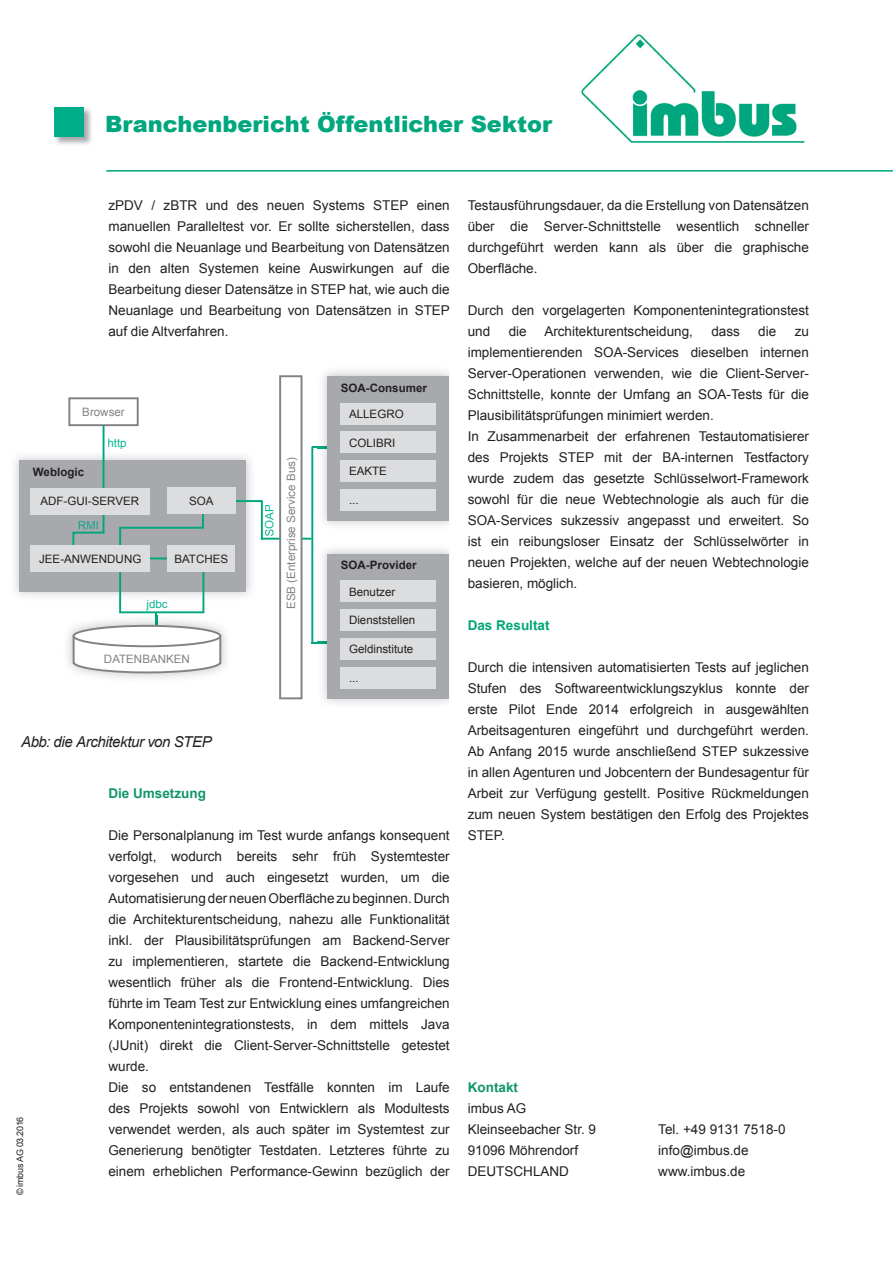
<style>
.page{position:relative;width:893px;height:1263px;background:#fff}
.page>*{position:absolute;margin:0;border:0;box-sizing:border-box;transform-origin:0 0}
.t1{font:900 22.5px "Arial";color:#00a77e}
.t2{font:italic 15px "Arial";letter-spacing:-.025em;color:#231f20}
.t3{font:13.5px/21px "Arial";color:#231f20}
.t4{font:700 13.5px "Arial";color:#11956d}
.t5{font:700 13.5px "Arial";color:#00a677}
.t6{font:11.55px "Arial";color:#231f20}
.t7{font:11.55px "Arial";color:#808285}
.t8{font:700 11.55px "Arial";color:#231f20}
.t9{font:11.55px "Arial";color:#0bb494}
.t10{font:11.55px "Arial";color:#0ba88a}
.t11{font:9px "Arial";letter-spacing:-.03em;color:#231f20}
</style>
<div class="page">
<img style="left:55px;top:108px;width:37px;height:37px">
<div style="left:54px;top:107px;width:30px;height:30px;background:#00ad89"></div>
<img style="left:581px;top:34px;width:224px;height:109px">
<div style="left:19px;top:460px;width:227px;height:131px;background:#a8a9ad"></div>
<hr style="left:261px;top:501px;width:2px;height:39px;background:#00a77e">
<hr style="left:261px;top:538px;width:50px;height:2px;background:#00a77e">
<hr style="left:311px;top:642px;width:29px;height:2px;background:#00a77e">
<hr style="left:312px;top:446px;width:29px;height:2px;background:#00a77e">
<img style="left:317px;top:371px;width:132px;height:154px">
<img style="left:317px;top:446px;width:10px;height:2px">
<div style="left:327px;top:376px;width:122px;height:145px;background:#a8a9ad"></div>
<div style="left:341px;top:403px;width:95px;height:21px;background:#dcdddf"></div>
<div style="left:341px;top:432px;width:95px;height:21px;background:#dcdddf"></div>
<div style="left:341px;top:460px;width:95px;height:22px;background:#dcdddf"></div>
<div style="left:341px;top:489px;width:95px;height:21px;background:#dcdddf"></div>
<img style="left:317px;top:549px;width:132px;height:154px">
<img style="left:317px;top:642px;width:10px;height:2px">
<div style="left:327px;top:554px;width:122px;height:144px;background:#a8a9ad"></div>
<div style="left:341px;top:581px;width:95px;height:21px;background:#dcdddf"></div>
<div style="left:341px;top:609px;width:95px;height:22px;background:#dcdddf"></div>
<div style="left:341px;top:638px;width:95px;height:21px;background:#dcdddf"></div>
<div style="left:341px;top:667px;width:95px;height:21px;background:#dcdddf"></div>
<div style="left:280px;top:376px;width:22px;height:322px;background:#fff"></div>
<div style="left:279px;top:375px;width:23px;height:324px;border:2px solid #808285"></div>
<div style="left:68px;top:397px;width:71px;height:29px;border:2px solid #808285"></div>
<hr style="left:311px;top:446px;width:2px;height:198px;background:#00a77e">
<hr style="left:235px;top:500px;width:28px;height:2px;background:#00a77e">
<svg style="left:265px;top:529px;width:9px;height:7px"></svg>
<div style="left:167px;top:545px;width:68px;height:27px;background:#dcdddf"></div>
<div style="left:30px;top:488px;width:120px;height:27px;background:#dcdddf"></div>
<div style="left:30px;top:545px;width:120px;height:27px;background:#dcdddf"></div>
<svg style="left:71px;top:423px;width:151px;height:251px"></svg>
<div style="left:167px;top:487px;width:68px;height:27px;background:#dcdddf"></div>
<hr style="left:106px;top:170px;width:787px;height:2px;background:#00a77e">
<h1 class="t1" style="left:105px;top:108px;width:448px">Branchenbericht Öffentlicher Sektor</h1>
<p class="t3" style="left:108px;top:195px;width:343px;text-align:justify">zPDV / zBTR und des neuen Systems STEP einen manuellen Paralleltest vor. Er sollte sicherstellen, dass sowohl die Neuanlage und Bearbeitung von Datensätzen in den alten Systemen keine Auswirkungen auf die Bearbeitung dieser Datensätze in STEP hat, wie auch die Neuanlage und Bearbeitung von Datensätzen in STEP auf die Altverfahren.</p>
<p class="t7" style="left:82px;top:404px;width:44px">browser</p>
<p class="t8" style="left:33px;top:464px;width:53px">Weblogic</p>
<p class="t9" style="left:107px;top:435px;width:21px">http</p>
<p class="t6" style="left:40px;top:494px;width:100px">ADF-gUi-Server</p>
<p class="t10" style="left:86px;top:518px;width:14px">Mi</p>
<p class="t6" style="left:39px;top:551px;width:104px">Jee-AnwenDUng</p>
<p class="t6" style="left:189px;top:493px;width:26px">SoA</p>
<p class="t6" style="left:174px;top:551px;width:55px">bAtCheS</p>
<p class="t9" style="left:146px;top:596px;width:23px">jdbc</p>
<p class="t7" style="left:104px;top:652px;width:87px">DAtenbAnken</p>
<p class="t2" style="left:21px;top:732px;width:192px">Abb: die Architektur von STEP</p>
<p class="t9" style="left:262px;top:529px;width:26px;rotate:-90deg">oAP</p>
<p class="t7" style="left:283px;top:609px;width:153px;rotate:-90deg">eSb (enterprise Service bus)</p>
<p class="t8" style="left:341px;top:380px;width:88px">Soa-Consumer</p>
<p class="t6" style="left:349px;top:406px;width:56px">Allegro</p>
<p class="t6" style="left:349px;top:435px;width:48px">Colibri</p>
<p class="t6" style="left:349px;top:464px;width:39px">eAkte</p>
<p class="t6" style="left:349px;top:492px;width:11px">...</p>
<p class="t8" style="left:341px;top:557px;width:77px">Soa-Provider</p>
<p class="t6" style="left:349px;top:584px;width:48px">benutzer</p>
<p class="t6" style="left:349px;top:613px;width:68px">Dienststellen</p>
<p class="t6" style="left:349px;top:641px;width:66px">geldinstitute</p>
<p class="t6" style="left:349px;top:670px;width:11px">...</p>
<p class="t11" style="left:14px;top:1195px;width:80px;rotate:-90deg">© imbus AG 03.2016</p>
<p class="t4" style="left:108px;top:784px;width:99px">Die Umsetzung</p>
<p class="t3" style="left:108px;top:825px;width:343px">Die Personalplanung im Test wurde anfangs konsequent verfolgt, wodurch bereits sehr früh Systemtester vorgesehen und auch eingesetzt wurden, um die Automatisierung der neuen Oberfläche zu beginnen. Durch die Architekturentscheidung, nahezu alle Funktionalität inkl. der Plausibilitätsprüfungen am Backend-Server zu implementieren, startete die Backend-Entwicklung wesentlich früher als die Frontend-Entwicklung. Dies führte im Team Test zur Entwicklung eines umfangreichen Komponentenintegrationstests, in dem mittels Java (JUnit) direkt die Client-Server-Schnittstelle getestet wurde.<br>Die so entstandenen Testfälle konnten im Laufe des Projekts sowohl von Entwicklern als Modultests verwendet werden, als auch später im Systemtest zur Generierung benötigter Testdaten. Letzteres führte zu einem erheblichen Performance-Gewinn bezüglich der</p>
<p class="t3" style="left:468px;top:195px;width:343px;text-align:justify">Testausführungsdauer, da die Erstellung von Datensätzen über die Server-Schnittstelle wesentlich schneller durchgeführt werden kann als über die graphische Oberfläche.</p>
<p class="t3" style="left:468px;top:300px;width:343px">Durch den vorgelagerten Komponentenintegrationstest und</p>
<p class="t3" style="left:509px;top:321px;width:20px">die</p>
<p class="t3" style="left:544px;top:321px;width:150px">Architekturentscheidung,</p>
<p class="t3" style="left:711px;top:321px;width:30px">dass</p>
<p class="t3" style="left:758px;top:321px;width:20px">die</p>
<p class="t3" style="left:468px;top:321px;width:343px;text-indent:327px">zu implementierenden SOA-Services dieselben internen Server-Operationen verwenden, wie die Client-Server-Schnittstelle, konnte der Umfang an SOA-Tests für die Plausibilitätsprüfungen minimiert werden.<br>In Zusammenarbeit der erfahrenen Testautomatisierer des Projekts STEP mit der BA-internen Testfactory wurde zudem das gesetzte Schlüsselwort-Framework sowohl für die neue Webtechnologie als auch für die SOA-Services sukzessiv angepasst und erweitert. So ist ein reibungsloser Einsatz der Schlüsselwörter in neuen Projekten, welche auf der neuen Webtechnologie basieren, möglich.</p>
<p class="t5" style="left:468px;top:616px;width:83px">Das Resultat</p>
<p class="t3" style="left:468px;top:657px;width:343px;text-align:justify">Durch die intensiven automatisierten Tests auf jeglichen Stufen des Softwareentwicklungszyklus konnte der erste Pilot Ende 2014 erfolgreich in ausgewählten Arbeitsagenturen eingeführt und durchgeführt werden.<br>Ab Anfang 2015 wurde anschließend STEP sukzessive in allen Agenturen und Jobcentern der Bundesagentur für Arbeit zur Verfügung gestellt. Positive Rückmeldungen zum neuen System bestätigen den Erfolg des Projektes STEP.</p>
<p class="t4" style="left:468px;top:1078px;width:52px">Kontakt</p>
<p class="t3" style="left:468px;top:1098px;width:130px">imbus AG<br>Kleinseebacher Str. 9</p>
<p class="t3" style="left:658px;top:1119px;width:129px">Tel. +49 9131 7518-0</p>
<p class="t3" style="left:468px;top:1140px;width:112px">91096 Möhrendorf</p>
<p class="t3" style="left:658px;top:1140px;width:92px">info@imbus.de</p>
<p class="t3" style="left:468px;top:1161px;width:103px">DEUTSCHLAND</p>
<p class="t3" style="left:658px;top:1161px;width:89px">www.imbus.de</p>
</div>
